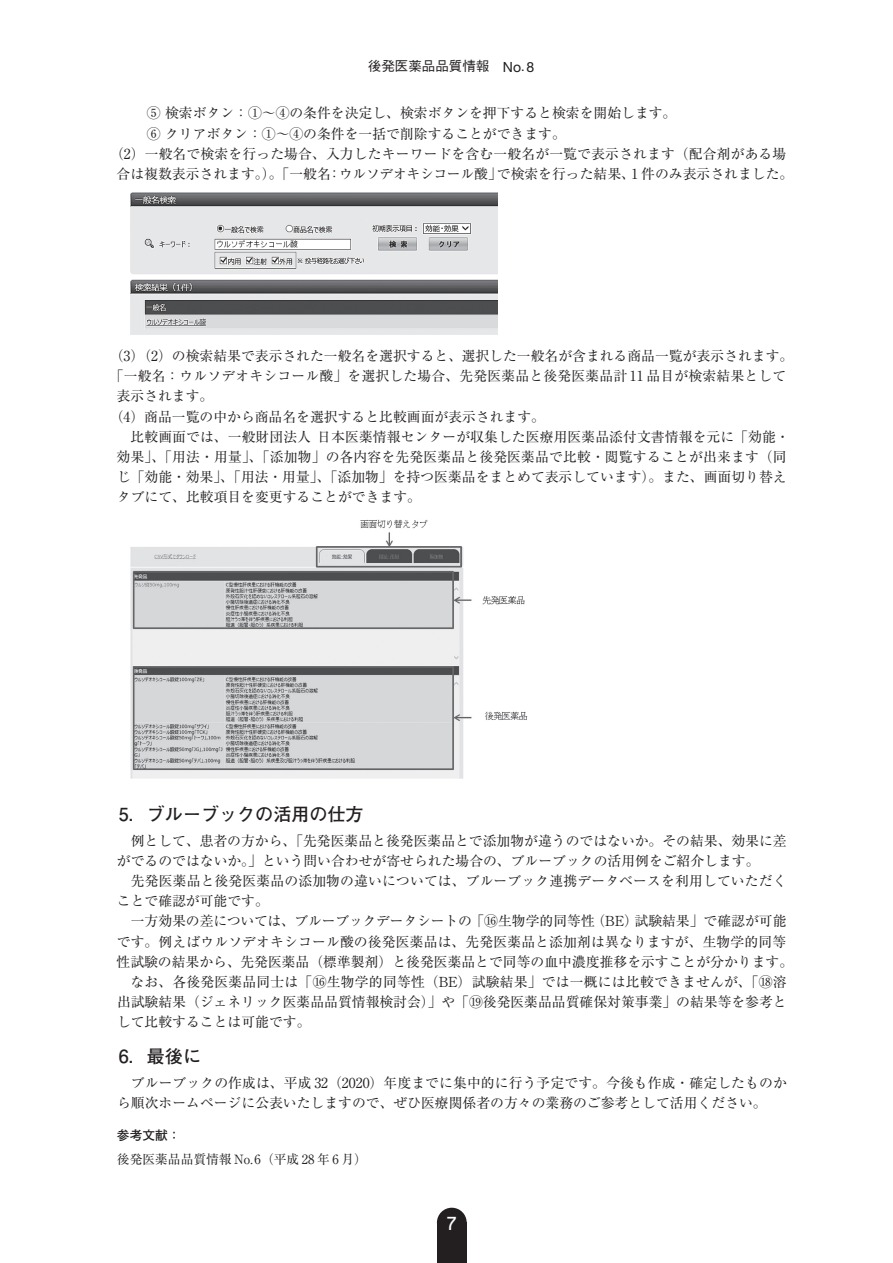
<style>
.page{position:relative;width:893px;height:1263px;background:#fff}
.page>*{position:absolute;margin:0;border:0;box-sizing:border-box;transform-origin:0 0}
.t1{font:700 18px "Futo Go B101 Pro";color:#231f20}
.t2{font:18px "OCRB";color:#fff}
.t3{font:13.8px/20.2px "Ryumin Pro";color:#231f20}
.t4{font:500 13.5px "Gothic BBB Pro";color:#231f20}
.t5{font:12.75px "Ryumin Pro";color:#231f20}
.t6{font:700 12.75px "Futo Go B101 Pro";color:#231f20}
.s1{font-family:"Helvetica Neue";font-weight:400;font-size:14.1px}
</style>
<div class="page">
<div style="left:437px;top:1222px;width:30px;height:41px;background:#231f20"></div>
<div style="left:437px;top:1208px;width:30px;height:29px;background:#231f20;border-radius:50%"></div>
<img style="left:131px;top:192px;width:367px;height:142px">
<img style="left:131px;top:519px;width:397px;height:259px">
<p class="t4" style="left:368px;top:55px;width:168px">後発医薬品品質情報 <span class="s1">No</span>. <span class="s1">8</span></p>
<p class="t3" style="left:147px;top:102px;width:531px">⑤ 検索ボタン：①～④の条件を決定し、検索ボタンを押下すると検索を開始します。</p>
<p class="t3" style="left:147px;top:122px;width:421px">⑥ クリアボタン：①～④の条件を一括で削除することができます。</p>
<p class="t3" style="left:110px;top:143px;width:678px">（2）一般名で検索を行った場合、入力したキーワードを含む一般名が一覧で表示されます（配合剤がある場</p>
<p class="t3" style="left:117px;top:163px;width:678px">合は複数表示されます。）。「一般名：ウルソデオキシコール酸」で検索を行った結果、1 件のみ表示されました。</p>
<p class="t3" style="left:110px;top:345px;width:685px">（3）（2）の検索結果で表示された一般名を選択すると、選択した一般名が含まれる商品一覧が表示されます。</p>
<p class="t3" style="left:110px;top:365px;width:678px">「一般名：ウルソデオキシコール酸」を選択した場合、先発医薬品と後発医薬品計 11 品目が検索結果として</p>
<p class="t3" style="left:117px;top:385px;width:98px">表示されます。</p>
<p class="t3" style="left:110px;top:405px;width:437px">（4）商品一覧の中から商品名を選択すると比較画面が表示されます。</p>
<p class="t3" style="left:131px;top:425px;width:661px">比較画面では、一般財団法人日本医薬情報センターが収集した医療用医薬品添付文書情報を元に「効能・</p>
<p class="t3" style="left:117px;top:446px;width:672px">効果」、「用法・用量」、「添加物」の各内容を先発医薬品と後発医薬品で比較・閲覧することが出来ます（同</p>
<p class="t3" style="left:117px;top:466px;width:671px">じ「効能・効果」、「用法・用量」、「添加物」を持つ医薬品をまとめて表示しています）。また、画面切り替え</p>
<p class="t3" style="left:117px;top:486px;width:306px">タブにて、比較項目を変更することができます。</p>
<h1 class="t1" style="left:119px;top:799px;width:246px">5．ブルーブックの活用の仕方</h1>
<p class="t3" style="left:117px;top:829px;width:671px;text-indent:14px">例として、患者の方から、「先発医薬品と後発医薬品とで添加物が違うのではないか。その結果、効果に差がでるのではないか。」という問い合わせが寄せられた場合の、ブルーブックの活用例をご紹介します。</p>
<p class="t3" style="left:117px;top:870px;width:671px;text-indent:14px">先発医薬品と後発医薬品の添加物の違いについては、ブルーブック連携データベースを利用していただくことで確認が可能です。</p>
<p class="t3" style="left:131px;top:910px;width:657px">一方効果の差については、ブルーブックデータシートの「⑯生物学的同等性（BE）試験結果」で確認が可能</p>
<p class="t3" style="left:117px;top:930px;width:671px">です。例えばウルソデオキシコール酸の後発医薬品は、先発医薬品と添加剤は異なりますが、生物学的同等</p>
<p class="t3" style="left:117px;top:951px;width:678px">性試験の結果から、先発医薬品（標準製剤）と後発医薬品とで同等の血中濃度推移を示すことが分かります。</p>
<p class="t3" style="left:131px;top:971px;width:658px">なお、各後発医薬品同士は「⑯生物学的同等性（BE）試験結果」では一概には比較できませんが、「⑱溶</p>
<p class="t3" style="left:117px;top:991px;width:671px">出試験結果（ジェネリック医薬品品質情報検討会）」や「⑲後発医薬品品質確保対策事業」の結果等を参考と</p>
<p class="t3" style="left:117px;top:1011px;width:195px">して比較することは可能です。</p>
<h1 class="t1" style="left:119px;top:1042px;width:84px">6．最後に</h1>
<p class="t3" style="left:117px;top:1072px;width:671px;text-indent:14px">ブルーブックの作成は、平成 32（2020）年度までに集中的に行う予定です。今後も作成・確定したものから順次ホームページに公表いたしますので、ぜひ医療関係者の方々の業務のご参考として活用ください。</p>
<p class="t6" style="left:117px;top:1125px;width:65px">参考文献：</p>
<p class="t5" style="left:117px;top:1149px;width:251px">後発医薬品品質情報 No. 6（平成 28 年 6 月）</p>
<h1 class="t2" style="left:445px;top:1214px;width:15px">7</h1>
</div>
